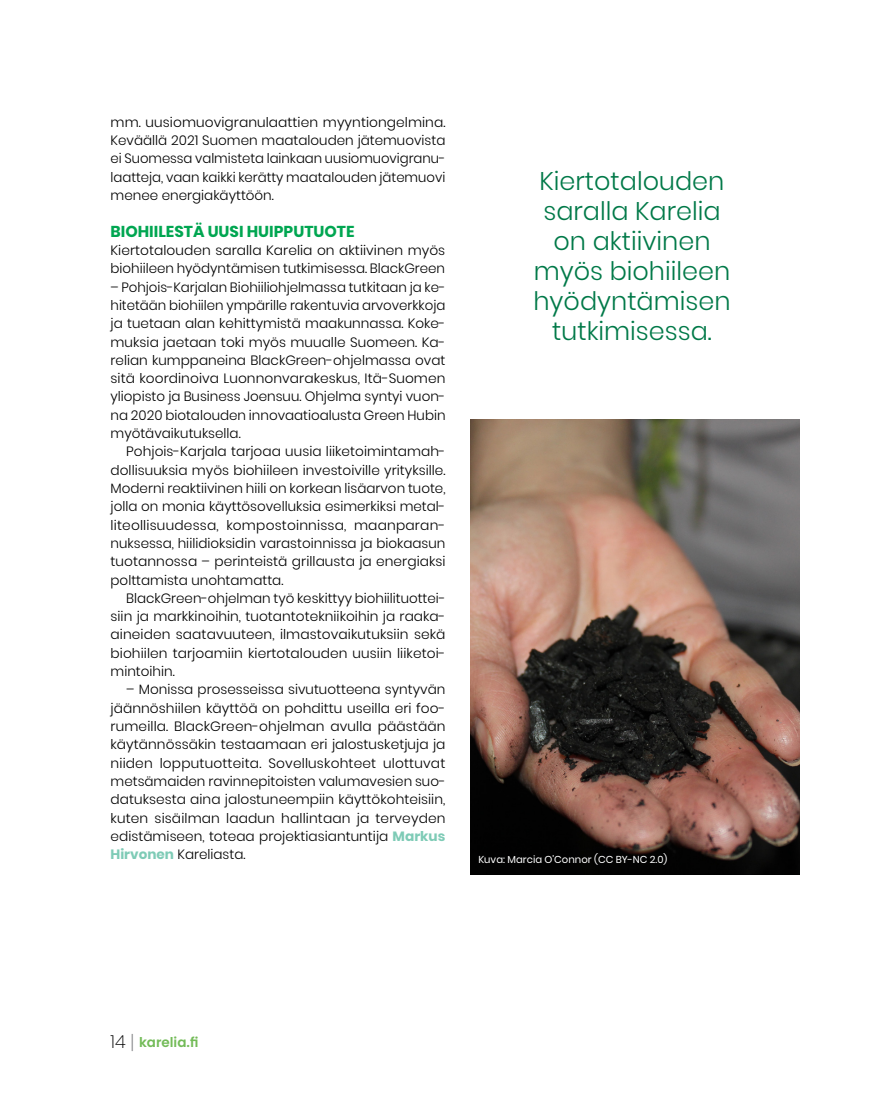
<style>
.page{position:relative;width:893px;height:1106px;background:#fff}
.page>*{position:absolute;margin:0;border:0;box-sizing:border-box;transform-origin:0 0}
.nosto_vihreä{font:300 25.5px/30px "Poppins";color:#007948;text-align:center}
.väliotsikko-caps{font:700 15.75px "Poppins";color:#00a651}
.Leipis{font:300 13.5px/18.3px "Poppins";color:#000;text-align:justify}
.Leipis-ei-sisennystä{font:300 13.5px/18.3px "Poppins";color:#000}
.t1{font:600 13.5px "Poppins";color:#73bb58}
.t2{font:10.05px "Poppins";color:#fff}
.s1{font-weight:700;color:#7ecbb6}
.s2{font-weight:200;font-size:18px;color:#000}
.s3{font-family:"Francker CYR";font-weight:200;font-stretch:condensed;font-size:18px;color:#808285}
</style>
<div class="page">
<img style="left:471px;top:420px;width:328px;height:454px">
<p class="Leipis" style="left:111px;top:113px;width:337px">mm. uusiomuovigranulaattien myyntiongelmina.<br>Keväällä 2021 Suomen maatalouden jätemuovista ei Suomessa valmisteta lainkaan uusiomuovigranu&shy;laatteja, vaan kaikki kerätty maatalouden jätemuovi menee energiakäyttöön.</p>
<p class="väliotsikko-caps" style="left:111px;top:222px;width:245px">BIOHIILESTÄ UUSI HUIPPUTUOTE</p>
<p class="Leipis-ei-sisennystä" style="left:111px;top:241px;width:336px">Kiertotalouden saralla Karelia on aktiivinen myös biohiileen hyödyntämisen tutkimisessa. BlackGreen</p>
<p class="Leipis-ei-sisennystä" style="left:111px;top:278px;width:337px;text-align:justify">– Pohjois-Karjalan Biohiiliohjelmassa tutkitaan ja ke&shy;hitetään biohiilen ympärille rakentuvia arvoverkkoja ja tuetaan alan kehittymistä maakunnassa. Koke&shy;muksia jaetaan toki myös muualle Suomeen. Ka&shy;relian kumppaneina BlackGreen-ohjelmassa ovat sitä koordinoiva Luonnonvarakeskus, Itä-Suomen yliopisto ja Business Joensuu. Ohjelma syntyi vuon&shy;na 2020 biotalouden innovaatioalusta Green Hubin myötävaikutuksella.</p>
<p class="Leipis" style="left:111px;top:442px;width:337px;text-indent:16px">Pohjois-Karjala tarjoaa uusia liiketoimintamah&shy;dollisuuksia myös biohiileen investoiville yrityksille.<br>Moderni reaktiivinen hiili on korkean lisäarvon tuote, jolla on monia käyttösovelluksia esimerkiksi metal&shy;liteollisuudessa, kompostoinnissa, maanparan&shy;nuksessa, hiilidioksidin varastoinnissa ja biokaasun tuotannossa – perinteistä grillausta ja energiaksi polttamista unohtamatta.</p>
<p class="Leipis" style="left:111px;top:589px;width:337px;text-indent:16px">BlackGreen-ohjelman työ keskittyy biohiilituottei&shy;siin ja markkinoihin, tuotantotekniikoihin ja raaka&shy;aineiden saatavuuteen, ilmastovaikutuksiin sekä biohiilen tarjoamiin kiertotalouden uusiin liiketoi&shy;mintoihin.</p>
<p class="Leipis" style="left:111px;top:680px;width:337px;text-indent:16px">– Monissa prosesseissa sivutuotteena syntyvän jäännöshiilen käyttöä on pohdittu useilla eri foo&shy;rumeilla. BlackGreen-ohjelman avulla päästään käytännössäkin testaamaan eri jalostusketjuja ja niiden lopputuotteita. Sovelluskohteet ulottuvat metsämaiden ravinnepitoisten valumavesien suo&shy;datuksesta aina jalostuneempiin käyttökohteisiin, kuten sisäilman laadun hallintaan ja terveyden edistämiseen, toteaa projektiasiantuntija <span class="s1">Markus Hirvonen</span> Kareliasta.</p>
<p class="nosto_vihreä" style="left:533px;top:166px;width:199px">Kiertotalouden saralla Karelia on aktiivinen myös biohiileen hyödyntämisen tutkimisessa.</p>
<p class="t2" style="left:478px;top:853px;width:190px">Kuva: Marcia O'Connor (CC BY-NC 2.0)</p>
<p class="t1" style="left:111px;top:1034px;width:89px"><span class="s2">14</span> <span class="s3">|</span> karelia.fi</p>
</div>
